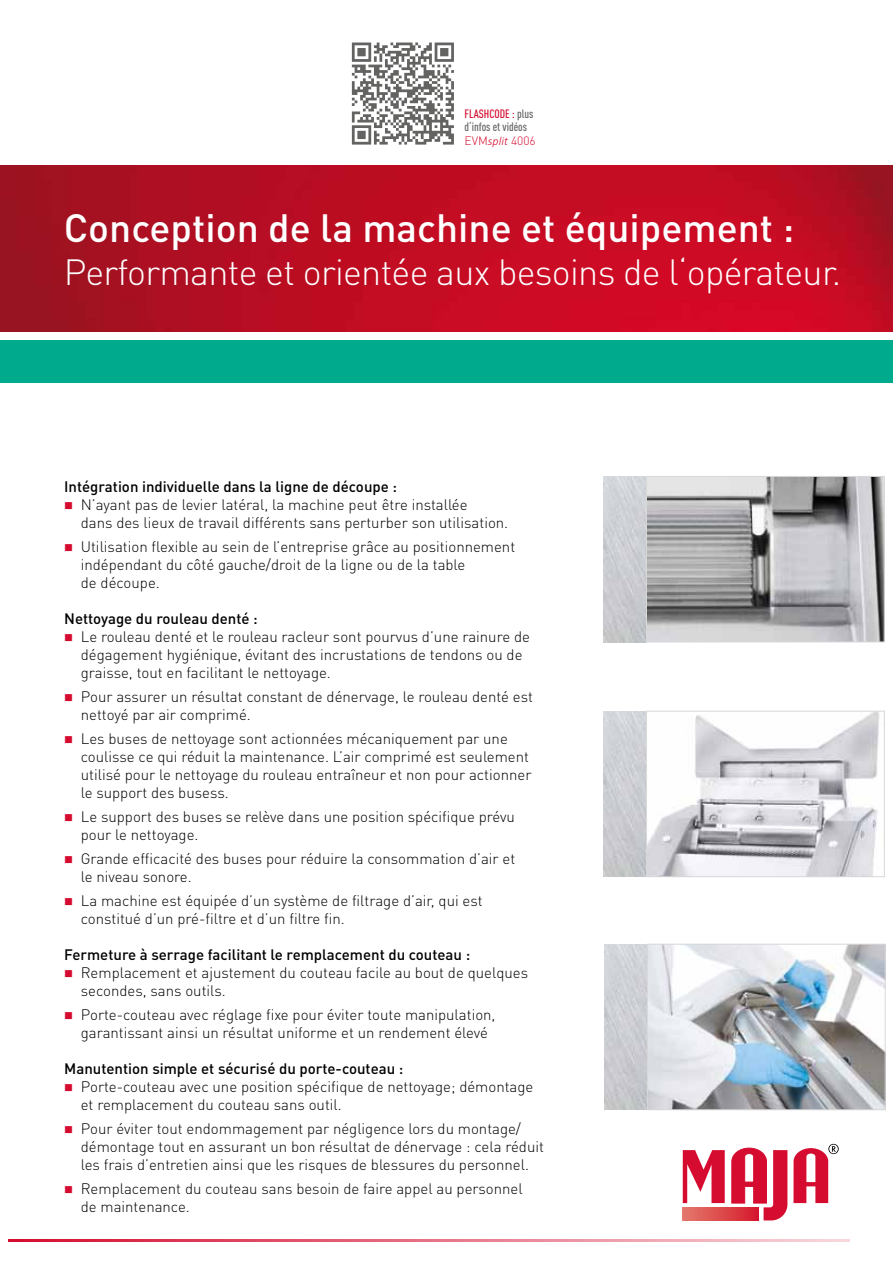
<style>
.page{position:relative;width:893px;height:1263px;background:#fff}
.page>*{position:absolute;margin:0;border:0;box-sizing:border-box;transform-origin:0 0}
.t1{font:500 39px "DIN Pro";color:#fff}
.t2{font:300 36px "DIN Pro";letter-spacing:-.02em;color:#fff}
.t3{font:300 15px/18px "DIN Pro";color:#000}
.t4{font:500 15px "DIN Pro";color:#000}
.t5{font:500 condensed 12px/13.5px "DIN Pro";color:#636362}
.s1{color:#d50c2f}
.s2{font-weight:300;font-stretch:normal;color:#d50c2f}
.s3{font-family:"Calibri";font-weight:300;font-style:italic;font-stretch:normal;color:#d50c2f}
</style>
<div class="page">
<hr style="left:9px;top:1239px;width:841px;height:3px;background:#d50c2f">
<img style="left:0;top:166px;width:893px;height:166px">
<div style="left:0;top:340px;width:893px;height:43px;background:#00aa8d"></div>
<svg style="left:683px;top:1150px;width:42px;height:53px"></svg>
<svg style="left:731px;top:1147px;width:56px;height:73px"></svg>
<svg style="left:793px;top:1144px;width:46px;height:59px"></svg>
<svg style="left:683px;top:1207px;width:76px;height:13px"></svg>
<img style="left:604px;top:476px;width:278px;height:166px">
<div style="left:646px;top:476px;width:238px;height:166px;border:1px solid #d7d8d8"></div>
<img style="left:604px;top:711px;width:276px;height:166px">
<div style="left:646px;top:711px;width:238px;height:166px;border:1px solid #d7d8d8"></div>
<img style="left:605px;top:944px;width:278px;height:166px">
<div style="left:647px;top:944px;width:238px;height:166px;border:1px solid #d7d8d8"></div>
<svg style="left:352px;top:43px;width:102px;height:102px"></svg>
<p class="t5" style="left:465px;top:106px;width:73px"><span class="s1">FLASHCODE :</span> plus d‘infos et vidéos<br><span class="s2">EVM</span><span class="s3">split</span> <span class="s2">4006</span></p>
<h1 class="t1" style="left:64px;top:201px;width:732px">Conception de la machine et équipement :</h1>
<h2 class="t2" style="left:64px;top:248px;width:779px">Performante et orientée aux besoins de l‘opérateur.</h2>
<p class="t4" style="left:64px;top:476px;width:334px">Intégration individuelle dans la ligne de découpe :</p>
<p class="t3" style="left:81px;top:495px;width:429px;text-indent:-17px"><span class="s1">■</span> N’ayant pas de levier latéral, la machine peut être installée<br>dans des lieux de travail différents sans perturber son utilisation.</p>
<p class="t3" style="left:81px;top:537px;width:436px;text-indent:-17px"><span class="s1">■</span> Utilisation flexible au sein de l’entreprise grâce au positionnement indépendant du côté gauche/droit de la ligne ou de la table<br>de découpe.</p>
<p class="t4" style="left:64px;top:608px;width:195px">Nettoyage du rouleau denté :</p>
<p class="t3" style="left:81px;top:627px;width:451px;text-indent:-17px"><span class="s1">■</span> Le rouleau denté et le rouleau racleur sont pourvus d’une rainure de dégagement hygiénique, évitant des incrustations de tendons ou de graisse, tout en facilitant le nettoyage.</p>
<p class="t3" style="left:81px;top:687px;width:454px;text-indent:-17px"><span class="s1">■</span> Pour assurer un résultat constant de dénervage, le rouleau denté est nettoyé par air comprimé.</p>
<p class="t3" style="left:81px;top:729px;width:452px;text-indent:-17px"><span class="s1">■</span> Les buses de nettoyage sont actionnées mécaniquement par une coulisse ce qui réduit la maintenance. L’air comprimé est seulement utilisé pour le nettoyage du rouleau entraîneur et non pour actionner le support des busess.</p>
<p class="t3" style="left:81px;top:807px;width:436px;text-indent:-17px"><span class="s1">■</span> Le support des buses se relève dans une position spécifique prévu pour le nettoyage.</p>
<p class="t3" style="left:81px;top:849px;width:436px;text-indent:-17px"><span class="s1">■</span> Grande efficacité des buses pour réduire la consommation d’air et le niveau sonore.</p>
<p class="t3" style="left:81px;top:891px;width:403px;text-indent:-17px"><span class="s1">■</span> La machine est équipée d’un système de filtrage d’air, qui est constitué d’un pré-filtre et d’un filtre fin.</p>
<p class="t4" style="left:64px;top:944px;width:408px">Fermeture à serrage facilitant le remplacement du couteau :</p>
<p class="t3" style="left:81px;top:963px;width:449px;text-indent:-17px"><span class="s1">■</span> Remplacement et ajustement du couteau facile au bout de quelques secondes, sans outils.</p>
<p class="t3" style="left:81px;top:1005px;width:416px;text-indent:-17px"><span class="s1">■</span> Porte-couteau avec réglage fixe pour éviter toute manipulation, garantissant ainsi un résultat uniforme et un rendement élevé</p>
<p class="t4" style="left:64px;top:1058px;width:341px">Manutention simple et sécurisé du porte-couteau :</p>
<p class="t3" style="left:81px;top:1077px;width:454px;text-indent:-17px"><span class="s1">■</span> Porte-couteau avec une position spécifique de nettoyage; démontage et remplacement du couteau sans outil.</p>
<p class="t3" style="left:81px;top:1119px;width:465px;text-indent:-17px"><span class="s1">■</span> Pour éviter tout endommagement par négligence lors du montage/ démontage tout en assurant un bon résultat de dénervage : cela réduit les frais d’entretien ainsi que les risques de blessures du personnel.</p>
<p class="t3" style="left:81px;top:1179px;width:443px;text-indent:-17px"><span class="s1">■</span> Remplacement du couteau sans besoin de faire appel au personnel de maintenance.</p>
</div>
